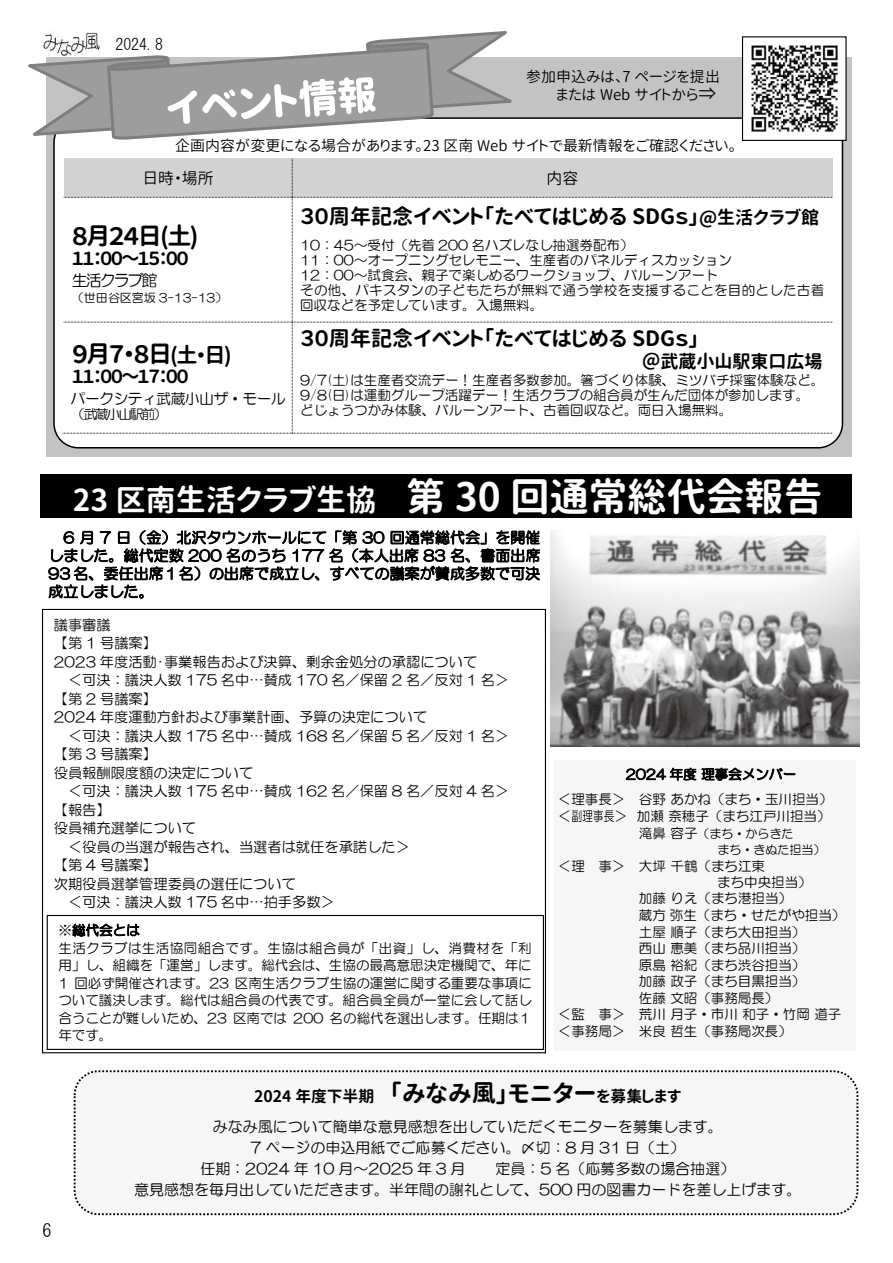
<style>
.page{position:relative;width:893px;height:1263px;background:#fff}
.page>*{position:absolute;margin:0;border:0;box-sizing:border-box;transform-origin:0 0}
.t1{font:30px "Gen Jyuu Gothic X P Bold";color:#fff}
.t2{font:24px "Gen Jyuu Gothic X P Bold";letter-spacing:-.08em;color:#000}
.t3{font:21px "Gen Jyuu Gothic X P Bold";letter-spacing:-.005em;color:#000}
.t4{font:18px "Gen Jyuu Gothic X P Bold";letter-spacing:-.05em;color:#000}
.t5{font:18px "Gen Jyuu Gothic X P Bold";color:#000}
.t6{font:18px "HG Gothic M";color:#000}
.t7{font:15.9px "Gen Jyuu Gothic X P Bold";color:#000}
.t8{font:15.9px "Gen Jyuu Gothic X P Normal";color:#000}
.t9{font:15.9px "HG Gothic M";color:#000}
.t10{font:15.9px "HG Maru Gothic MPRO";letter-spacing:-.115em;color:#000}
.t11{font:15px/18px "HG Maru Gothic MPRO";color:#000;text-align:justify}
.t12{font:15px/18px "Gen Jyuu Gothic X P Normal";color:#000;text-align:right}
.t13{font:15px "HG Maru Gothic MPRO";letter-spacing:-.05em;color:#000}
.t14{font:14.25px "HG Maru Gothic MPRO";color:#000}
.t15{font:13.5px/15px "HG Maru Gothic MPRO";color:#000}
.t16{font:12px/16.4px "HG Maru Gothic MPRO";color:#000}
.s1{font-size:18px}
.s2{font-size:21px}
.s3{font-size:39px}
.s4{font-size:13.5px}
.s5{font-size:24px}
</style>
<div class="page">
<div style="left:46px;top:57px;width:805px;height:400px;background:#c3c3c4"></div>
<div style="left:53px;top:117px;width:790px;height:331px;background:#fff;border:2px solid #000;border-radius:24px"></div>
<svg style="left:63px;top:159px;width:770px;height:275px"></svg>
<div style="left:41px;top:474px;width:811px;height:43px;background:#000"></div>
<img style="left:744px;top:45px;width:101px;height:94px">
<div style="left:742px;top:36px;width:105px;height:105px;border:1px solid #000"></div>
<svg style="left:28px;top:31px;width:494px;height:111px"></svg>
<img style="left:111px;top:55px;width:319px;height:77px">
<svg style="left:168px;top:77px;width:208px;height:47px;background:#bbb"></svg>
<img style="left:551px;top:530px;width:308px;height:217px">
<div style="left:47px;top:915px;width:497px;height:135px;border:1px solid #000"></div>
<div style="left:74px;top:1070px;width:784px;height:145px;background:#f6f6f7;border:2px dashed #000;border-radius:24px"></div>
<img style="left:73px;top:1070px;width:786px;height:141px">
<div style="left:555px;top:760px;width:301px;height:290px;background:#f6f6f7"></div>
<svg style="left:572px;top:810px;width:42px;height:12px"></svg>
<p class="t9" style="left:115px;top:36px;width:49px">2024.8</p>
<p class="t12" style="left:526px;top:68px;width:195px">参加申込みは、7 ページを提出または Web サイトから<span class="s1">⇒</span></p>
<p class="t12" style="left:175px;top:136px;width:563px">企画内容が変更になる場合があります。23 区南 Web サイトで最新情報をご確認ください。</p>
<p class="t8" style="left:142px;top:166px;width:73px">日時・場所</p>
<p class="t8" style="left:547px;top:166px;width:33px">内容</p>
<h2 class="t2" style="left:72px;top:219px;width:128px">８月２４日(土)</h2>
<h3 class="t4" style="left:72px;top:245px;width:118px">１１：００～１５：００</h3>
<p class="t10" style="left:72px;top:272px;width:87px">生活クラブ館</p>
<p class="t16" style="left:72px;top:289px;width:157px">（世田谷区宮坂 3-13-13）</p>
<h3 class="t3" style="left:300px;top:201px;width:521px">３０周年記念イベント「たべてはじめる SDGｓ」<span class="s1">@生活クラブ館</span></h3>
<p class="t15" style="left:300px;top:237px;width:526px">10：45～受付（先着 200 名ハズレなし抽選券配布）<br>11：00～オープニングセレモニー、生産者のパネルディスカッション<br>12：00～試食会、親子で楽しめるワークショップ、バルーンアート<br>その他、パキスタンの子どもたちが無料で通う学校を支援することを目的とした古着回収などを予定しています。入場無料。</p>
<h2 class="t2" style="left:72px;top:337px;width:161px">９月７・８日<span class="s2">(土・日)</span></h2>
<h3 class="t4" style="left:72px;top:363px;width:118px">１１：００～１７：００</h3>
<p class="t13" style="left:71px;top:391px;width:217px">パークシティ武蔵小山ザ・モール</p>
<p class="t15" style="left:72px;top:407px;width:97px">（武蔵小山駅前）</p>
<h3 class="t3" style="left:300px;top:323px;width:400px">３０周年記念イベント「たべてはじめる SDGｓ」</h3>
<h3 class="t5" style="left:642px;top:349px;width:182px">＠武蔵小山駅東口広場</h3>
<p class="t15" style="left:300px;top:372px;width:526px">9/7(土)は生産者交流デー！生産者多数参加。箸づくり体験、ミツバチ採蜜体験など。<br>9/8(日)は運動グループ活躍デー！生活クラブの組合員が生んだ団体が参加します。どじょうつかみ体験、バルーンアート、古着回収など。両日入場無料。</p>
<h1 class="t1" style="left:73px;top:478px;width:751px">23 区南生活クラブ生協 <span class="s3">第 30 回通常総代会報告</span></h1>
<p class="t11" style="left:48px;top:528px;width:494px;text-indent:15px">6 月 7 日（金）北沢タウンホールにて「第 30 回通常総代会」を開催しました。総代定数 200 名のうち 177 名（本人出席 83 名、書面出席93 名、委任出席１名）の出席で成立し、すべての議案が賛成多数で可決成立しました。</p>
<p class="t14" style="left:54px;top:617px;width:58px">議事審議</p>
<p class="t14" style="left:54px;top:636px;width:105px">【第 1 号議案】</p>
<p class="t14" style="left:54px;top:654px;width:425px">2023 年度活動･事業報告および決算、剰余金処分の承認について</p>
<p class="t14" style="left:68px;top:673px;width:443px">＜可決：議決人数 175 名中…賛成 170 名／保留 2 名／反対 1 名＞</p>
<p class="t14" style="left:54px;top:691px;width:105px">【第 2 号議案】</p>
<p class="t14" style="left:54px;top:710px;width:375px">2024 年度運動方針および事業計画、予算の決定について</p>
<p class="t14" style="left:68px;top:728px;width:443px">＜可決：議決人数 175 名中…賛成 168 名／保留 5 名／反対 1 名＞</p>
<p class="t14" style="left:54px;top:747px;width:105px">【第 3 号議案】</p>
<p class="t14" style="left:54px;top:765px;width:201px">役員報酬限度額の決定について</p>
<p class="t14" style="left:68px;top:784px;width:443px">＜可決：議決人数 175 名中…賛成 162 名／保留 8 名／反対 4 名＞</p>
<p class="t14" style="left:54px;top:802px;width:58px">【報告】</p>
<p class="t14" style="left:54px;top:821px;width:144px">役員補充選挙について</p>
<p class="t14" style="left:68px;top:839px;width:343px">＜役員の当選が報告され、当選者は就任を承諾した＞</p>
<p class="t14" style="left:54px;top:858px;width:105px">【第 4 号議案】</p>
<p class="t14" style="left:54px;top:876px;width:244px">次期役員選挙管理委員の選任について</p>
<p class="t14" style="left:68px;top:895px;width:268px">＜可決：議決人数 175 名中…拍手多数＞</p>
<p class="t15" style="left:558px;top:761px;width:276px;line-height:25.3px;text-indent:68px">2024 年度 理事会メンバー<br>＜理事長＞ 谷野あかね（まち・玉川担当）</p>
<p class="t15" style="left:558px;top:809px;width:15px">＜</p>
<p class="t15" style="left:614px;top:809px;width:218px">＞ 加瀬奈穂子（まち江戸川担当）</p>
<p class="t16" style="left:717px;top:825px;width:110px;text-indent:-78px"><span class="s4">滝鼻容子</span>（まち・からきた<br>まち・きぬた担当）</p>
<p class="t15" style="left:558px;top:858px;width:209px">＜理 事＞ 大坪千鶴（まち江東</p>
<p class="t15" style="left:717px;top:875px;width:96px">まち中央担当）</p>
<p class="t15" style="left:639px;top:891px;width:155px">加藤りえ（まち港担当）</p>
<p class="t15" style="left:639px;top:908px;width:208px">蔵方弥生（まち・せたがや担当）</p>
<p class="t15" style="left:639px;top:924px;width:168px">土屋順子（まち大田担当）</p>
<p class="t15" style="left:639px;top:941px;width:168px">西山恵美（まち品川担当）</p>
<p class="t15" style="left:639px;top:957px;width:168px">原島裕紀（まち渋谷担当）</p>
<p class="t15" style="left:639px;top:974px;width:168px">加藤政子（まち目黒担当）</p>
<p class="t15" style="left:639px;top:990px;width:141px">佐藤文昭（事務局長）</p>
<p class="t15" style="left:558px;top:1007px;width:285px">＜監 事＞ 荒川月子・市川和子・竹岡道子</p>
<p class="t15" style="left:558px;top:1023px;width:236px">＜事務局＞ 米良哲生（事務局次長）</p>
<p class="t15" style="left:58px;top:921px;width:475px;line-height:17.5px">※総代会とは<br>生活クラブは生活協同組合です。生協は組合員が「出資」し、消費材を「利用」し、組織を「運営」します。総代会は、生協の最高意思決定機関で、年に<br>1 回必ず開催されます。23 区南生活クラブ生協の運営に関する重要な事項について議決します。総代は組合員の代表です。組合員全員が一堂に会して話し合うことが難しいため、23 区南では 200 名の総代を選出します。任期は１年です。</p>
<p class="t7" style="left:254px;top:1084px;width:429px">2024 年度下半期 <span class="s5">「みなみ風」モニター</span>を募集します</p>
<p class="t11" style="left:213px;top:1117px;width:511px">みなみ風について簡単な意見感想を出していただくモニターを募集します。</p>
<p class="t11" style="left:251px;top:1138px;width:436px">7 ページの申込用紙でご応募ください。〆切：8 月 31 日（土）</p>
<p class="t11" style="left:200px;top:1159px;width:267px">任期：2024 年 10 月～2025 年 3 月</p>
<p class="t11" style="left:134px;top:1158px;width:668px;line-height:21px;text-indent:361px">定員：5 名（応募多数の場合抽選）<br>意見感想を毎月出していただきます。半年間の謝礼として、500 円の図書カードを差し上げます。</p>
<h3 class="t6" style="left:42px;top:1221px;width:10px">6</h3>
</div>
